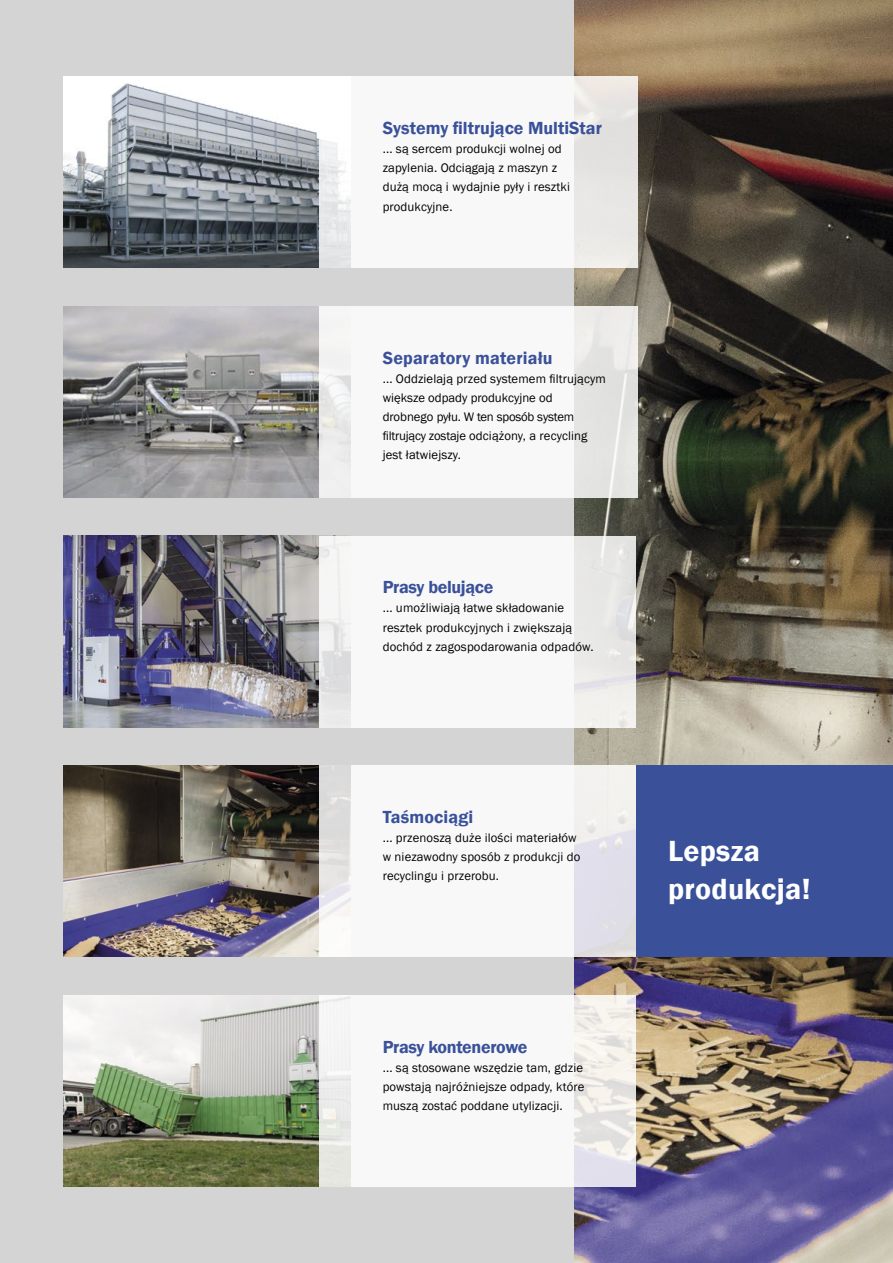
<style>
.page{position:relative;width:893px;height:1263px;background:#d4d4d4}
.page>*{position:absolute;margin:0;border:0;box-sizing:border-box;transform-origin:0 0}
.t1{font:600 30px/38.2px "Franklin Gothic";letter-spacing:.01em;color:#fff}
.t2{font:600 18px "Franklin Gothic";color:#3a519a}
.t3{font:600 18px "Franklin Gothic";letter-spacing:-.02em;color:#3a519a}
.t4{font:12.75px/19.2px "Franklin Gothic";letter-spacing:.01em;color:#000}
</style>
<div class="page">
<img style="left:64px;top:77px;width:255px;height:191px">
<img style="left:64px;top:306px;width:255px;height:191px">
<img style="left:64px;top:765px;width:255px;height:192px">
<img style="left:64px;top:995px;width:255px;height:191px">
<img style="left:64px;top:536px;width:255px;height:191px">
<img style="left:574px;top:0;width:319px;height:1263px">
<svg style="left:319px;top:77px;width:318px;height:191px;background:#f4f3f3"></svg>
<svg style="left:319px;top:306px;width:318px;height:191px;background:#f3f3f3"></svg>
<svg style="left:319px;top:995px;width:317px;height:191px;background:#f4f4f3"></svg>
<svg style="left:319px;top:765px;width:317px;height:192px;background:#f2f2f3"></svg>
<svg style="left:319px;top:536px;width:317px;height:191px;background:#f3f3f3"></svg>
<div style="left:636px;top:765px;width:257px;height:192px;background:#3a519a"></div>
<h2 class="t2" style="left:383px;top:117px;width:221px">Systemy filtrujące MultiStar</h2>
<p class="t4" style="left:383px;top:139px;width:189px">... są sercem produkcji wolnej od zapylenia. Odciągają z maszyn z dużą mocą i wydajnie pyły i resztki produkcyjne.</p>
<h2 class="t2" style="left:383px;top:346px;width:171px">Separatory materiału</h2>
<p class="t4" style="left:383px;top:369px;width:225px">... Oddzielają przed systemem filtrującym większe odpady produkcyjne od drobnego pyłu. W ten sposób system filtrujący zostaje odciążony, a recycling jest łatwiejszy.</p>
<h2 class="t3" style="left:383px;top:576px;width:112px">Prasy belujące</h2>
<p class="t4" style="left:383px;top:599px;width:212px">... umożliwiają łatwe składowanie resztek produkcyjnych i zwiększają dochód z zagospodarowania odpadów.</p>
<h2 class="t2" style="left:383px;top:806px;width:92px">Taśmociągi</h2>
<p class="t4" style="left:383px;top:828px;width:199px">... przenoszą duże ilości materiałów w niezawodny sposób z produkcji do recyclingu i przerobu.</p>
<h2 class="t3" style="left:383px;top:1035px;width:146px">Prasy kontenerowe</h2>
<p class="t4" style="left:383px;top:1058px;width:203px;text-align:justify">... są stosowane wszędzie tam, gdzie powstają najróżniejsze odpady, które muszą zostać poddane utylizacji.</p>
<h1 class="t1" style="left:668px;top:832px;width:144px">Lepsza produkcja!</h1>
</div>
